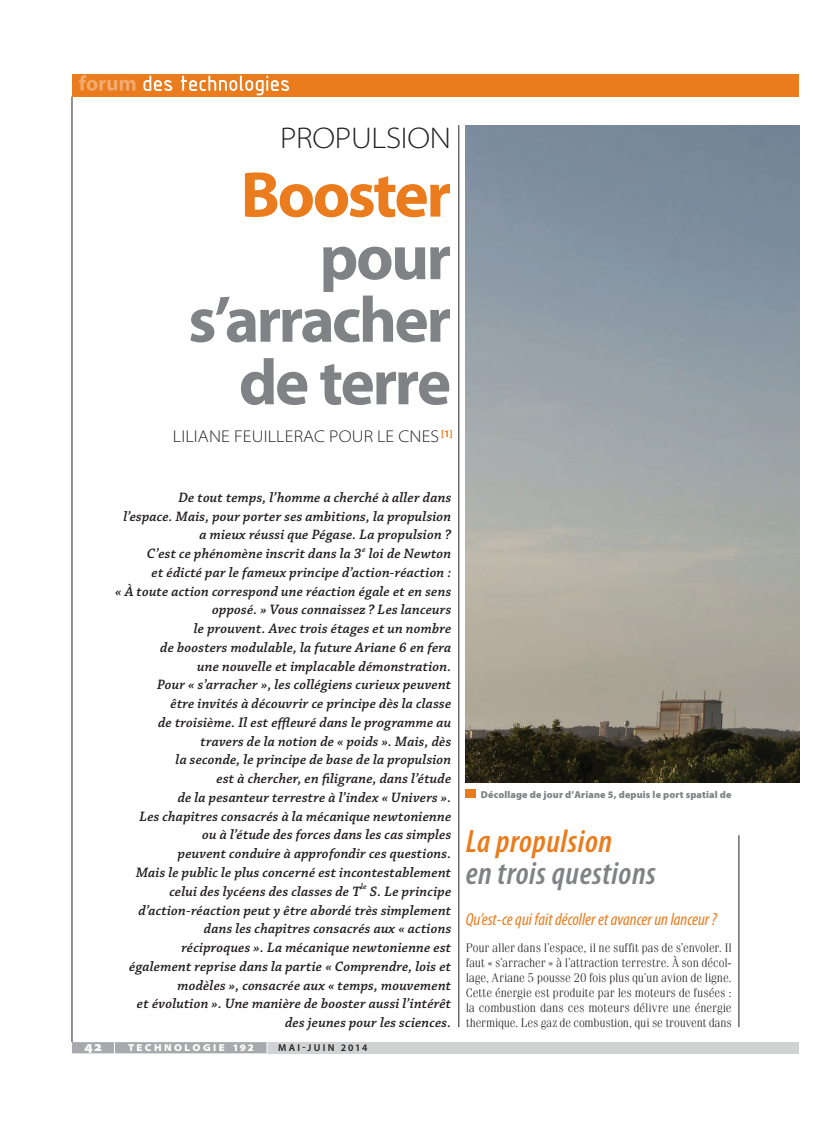
<style>
.page{position:relative;width:818px;height:1126px;background:#fff}
.page>*{position:absolute;margin:0;border:0;box-sizing:border-box;transform-origin:0 0}
.t1{font:700 65px/62.5px "Myriad Pro";letter-spacing:-.04em;color:#808285;text-align:right}
.t2{font:700 65px "Myriad Pro";letter-spacing:-.04em;color:#ea7c1d}
.t3{font:italic 600 condensed 32.5px "Myriad Pro";letter-spacing:.015em;color:#808285}
.t4{font:italic 600 condensed 32.5px "Myriad Pro";letter-spacing:.015em;color:#ea7c1d}
.t5{font:300 semi-expanded 30px "Myriad Pro";letter-spacing:-.01em;color:#231f20}
.t6{font:italic condensed 17.5px "Myriad Pro";color:#ea7c1d}
.t7{font:300 semi-expanded 17px "Myriad Pro";letter-spacing:.01em;color:#231f20}
.t8{font:italic 600 14.38px/18.8px "Chaparral Pro";letter-spacing:.015em;color:#231f20;text-align:right}
.t9{font:900 semi-expanded 13.75px "Myriad Pro";color:#fff}
.t10{font:300 12.5px/15px "Fenice Std";letter-spacing:-.01em;color:#231f20;text-align:justify}
.t11{font:900 10px "Myriad Pro";letter-spacing:.01em;color:#808285}
.t12{font:900 semi-expanded 10px "Myriad Pro";letter-spacing:.24em;color:#fff}
.t13{font:600 10px "Myriad Pro";letter-spacing:.23em;color:#231f20}
</style>
<div class="page">
<hr style="left:72px;top:96px;width:1px;height:945px;background:#231f20">
<div style="left:781px;top:74px;width:17px;height:22px;background:#ea7c1d"></div>
<div style="left:72px;top:74px;width:709px;height:22px;background:#ea7c1d"></div>
<svg style="left:79px;top:75px;width:56px;height:16px"></svg>
<svg style="left:143px;top:75px;width:146px;height:20px"></svg>
<div style="left:781px;top:1041px;width:17px;height:12px;background:#d1d2d4"></div>
<div style="left:267px;top:1041px;width:514px;height:12px;background:#d1d2d4"></div>
<svg style="left:72px;top:1041px;width:195px;height:12px;background:#b0b1b5"></svg>
<hr style="left:458px;top:125px;width:1px;height:901px;background:#231f20">
<hr style="left:738px;top:835px;width:1px;height:191px;background:#231f20">
<img style="left:465px;top:125px;width:333px;height:657px">
<div style="left:465px;top:789px;width:10px;height:8px;background:#ea7c1d"></div>
<h3 class="t5" style="left:280px;top:119px;width:172px">PROPULSION</h3>
<h1 class="t2" style="left:240px;top:152px;width:212px">Booster</h1>
<h1 class="t1" style="left:188px;top:224px;width:264px">pour s’arracher de terre</h1>
<p class="t7" style="left:173px;top:425px;width:281px">LILIANE FEUILLERAC POUR LE CNES <sup>[1]</sup></p>
<p class="t8" style="left:115px;top:488px;width:337px">De tout temps, l’homme a cherché à aller dans<br>l’espace. Mais, pour porter ses ambitions, la propulsion a mieux réussi que Pégase. La propulsion ?<br>C’est ce phénomène inscrit dans la 3<sup>e</sup> loi de Newton<br>et édicté par le fameux principe d’action-réaction :<br>« À toute action correspond une réaction égale et en sens opposé. » Vous connaissez ? Les lanceurs<br>le prouvent. Avec trois étages et un nombre<br>de boosters modulable, la future Ariane 6 en fera<br>une nouvelle et implacable démonstration.<br>Pour « s’arracher », les collégiens curieux peuvent<br>être invités à découvrir ce principe dès la classe<br>de troisième. Il est effleuré dans le programme au travers de la notion de « poids ». Mais, dès<br>la seconde, le principe de base de la propulsion<br>est à chercher, en filigrane, dans l’étude<br>de la pesanteur terrestre à l’index « Univers ».<br>Les chapitres consacrés à la mécanique newtonienne<br>ou à l’étude des forces dans les cas simples<br>peuvent conduire à approfondir ces questions.<br>Mais le public le plus concerné est incontestablement celui des lycéens des classes de T<sup>le</sup> S. Le principe d’action-réaction peut y être abordé très simplement dans les chapitres consacrés aux « actions<br>réciproques ». La mécanique newtonienne est<br>également reprise dans la partie « Comprendre, lois et modèles », consacrée aux « temps, mouvement<br>et évolution ». Une manière de booster aussi l’intérêt des jeunes pour les sciences.</p>
<p class="t9" style="left:84px;top:1037px;width:19px">42</p>
<p class="t12" style="left:128px;top:1041px;width:127px">TECHNOLOGIE 192</p>
<p class="t13" style="left:278px;top:1041px;width:91px">MAI-JUIN 2014</p>
<p class="t11" style="left:480px;top:788px;width:252px">Décollage de jour d’Ariane 5, depuis le port spatial de</p>
<h2 class="t4" style="left:465px;top:821px;width:148px">La propulsion</h2>
<h2 class="t3" style="left:465px;top:852px;width:192px">en trois questions</h2>
<p class="t6" style="left:465px;top:908px;width:252px">Qu’est-ce qui fait décoller et avancer un lanceur?</p>
<p class="t10" style="left:465px;top:940px;width:267px">Pour aller dans l’espace, il ne suffit pas de s’envoler. Il faut « s’arracher » à l’attraction terrestre. À son décol&shy;lage, Ariane 5 pousse 20 fois plus qu’un avion de ligne.<br>Cette énergie est produite par les moteurs de fusées : la combustion dans ces moteurs délivre une énergie thermique. Les gaz de combustion, qui se trouvent dans</p>
</div>
